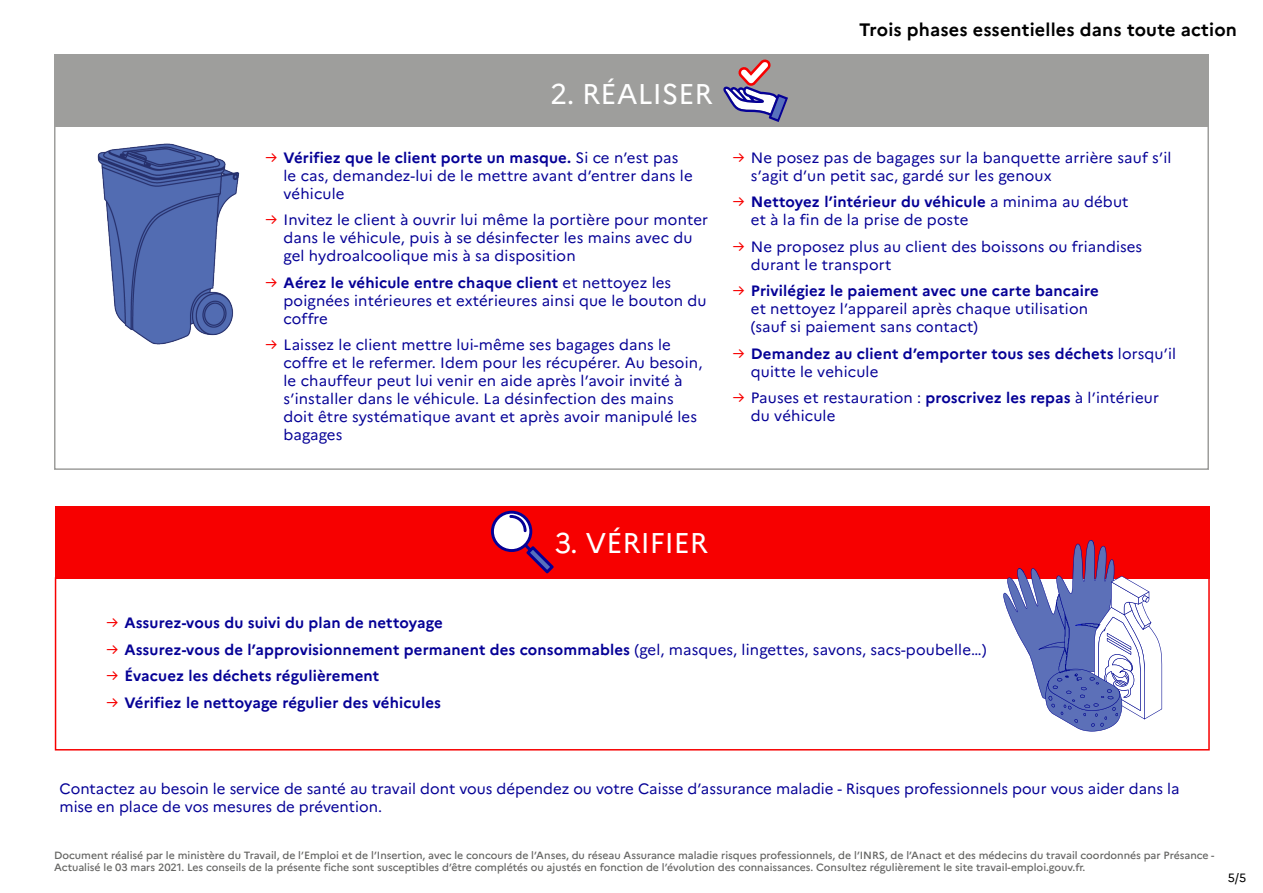
<style>
.page{position:relative;width:1263px;height:893px;background:#fff}
.page>*{position:absolute;margin:0;border:0;box-sizing:border-box;transform-origin:0 0}
.t1{font:28.5px "Marianne";color:#fff}
.t2{font:700 18px "Marianne";letter-spacing:.01em;color:#000}
.t3{font:15px/18px "Marianne";letter-spacing:.01em;color:#050096}
.t4{font:700 15px/18px "Marianne";letter-spacing:.01em;color:#050096}
.t5{font:12px "Marianne";color:#000}
.t6{font:500 10.5px/12.6px "Marianne";color:#656563}
.s1{color:#f70000}
.s2{font-weight:700}
.s3{font-weight:400;color:#f70000}
.s4{font-weight:400}
</style>
<div class="page">
<div style="left:55px;top:506px;width:1155px;height:72px;background:#f70000"></div>
<div style="left:55px;top:577px;width:1155px;height:173px;border:2px solid #f70000"></div>
<svg style="left:491px;top:511px;width:63px;height:63px"></svg>
<svg style="left:1000px;top:540px;width:162px;height:192px"></svg>
<div style="left:54px;top:54px;width:1155px;height:72px;background:#9e9e9c"></div>
<div style="left:54px;top:125px;width:1155px;height:345px;border:2px solid #9e9e9c"></div>
<svg style="left:723px;top:59px;width:65px;height:63px"></svg>
<img style="left:97px;top:143px;width:143px;height:202px">
<h1 class="t1" style="left:550px;top:76px;width:164px">2. RÉALISER</h1>
<p class="t3" style="left:283px;top:148px;width:411px;text-indent:-18px"><span class="s1">→</span> <span class="s2">Vérifiez que le client porte un masque.</span> Si ce n’est pas le cas, demandez-lui de le mettre avant d’entrer dans le véhicule</p>
<p class="t3" style="left:283px;top:211px;width:426px;text-indent:-18px"><span class="s1">→</span> Invitez le client à ouvrir lui même la portière pour monter dans le véhicule, puis à se désinfecter les mains avec du gel hydroalcoolique mis à sa disposition</p>
<p class="t3" style="left:283px;top:273px;width:424px;text-indent:-18px"><span class="s1">→</span> <span class="s2">Aérez le véhicule entre chaque client</span> et nettoyez les poignées intérieures et extérieures ainsi que le bouton du coffre</p>
<p class="t3" style="left:283px;top:336px;width:420px;text-indent:-18px"><span class="s1">→</span> Laissez le client mettre lui-même ses bagages dans le coffre et le refermer. Idem pour les récupérer. Au besoin, le chauffeur peut lui venir en aide après l’avoir invité à s’installer dans le véhicule. La désinfection des mains doit être systématique avant et après avoir manipulé les bagages</p>
<p class="t2" style="left:859px;top:18px;width:379px">Trois phases essentielles dans toute action</p>
<p class="t3" style="left:751px;top:148px;width:422px;text-indent:-18px"><span class="s1">→</span> Ne posez pas de bagages sur la banquette arrière sauf s’il s’agit d’un petit sac, gardé sur les genoux</p>
<p class="t3" style="left:751px;top:193px;width:379px;text-indent:-18px"><span class="s1">→</span> <span class="s2">Nettoyez l’intérieur du véhicule</span> a minima au début et à la fin de la prise de poste</p>
<p class="t3" style="left:751px;top:237px;width:393px;text-indent:-18px"><span class="s1">→</span> Ne proposez plus au client des boissons ou friandises durant le transport</p>
<p class="t3" style="left:751px;top:282px;width:350px;text-indent:-18px"><span class="s1">→</span> <span class="s2">Privilégiez le paiement avec une carte bancaire </span>et nettoyez l’appareil après chaque utilisation (sauf si paiement sans contact)</p>
<p class="t4" style="left:751px;top:344px;width:427px;text-indent:-18px"><span class="s3">→</span> Demandez au client d’emporter tous ses déchets <span class="s4">lorsqu’il quitte le vehicule</span></p>
<p class="t3" style="left:751px;top:389px;width:410px;text-indent:-18px"><span class="s1">→</span> Pauses et restauration : <span class="s2">proscrivez les repas</span> à l’intérieur du véhicule</p>
<h1 class="t1" style="left:554px;top:525px;width:155px">3. VÉRIFIER</h1>
<p class="t4" style="left:106px;top:614px;width:338px"><span class="s3">→</span> Assurez-vous du suivi du plan de nettoyage</p>
<p class="t4" style="left:106px;top:641px;width:882px"><span class="s3">→</span> Assurez-vous de l’approvisionnement permanent des consommables <span class="s4">(gel, masques, lingettes, savons, sacs-poubelle…)</span></p>
<p class="t4" style="left:106px;top:667px;width:274px"><span class="s3">→</span> Évacuez les déchets régulièrement</p>
<p class="t4" style="left:106px;top:694px;width:336px"><span class="s3">→</span> Vérifiez le nettoyage régulier des véhicules</p>
<p class="t3" style="left:60px;top:779px;width:1122px">Contactez au besoin le service de santé au travail dont vous dépendez ou votre Caisse d’assurance maladie - Risques professionnels pour vous aider dans la mise en place de vos mesures de prévention.</p>
<p class="t6" style="left:54px;top:848px;width:1162px">Document réalisé par le ministère du Travail, de l’Emploi et de l’Insertion, avec le concours de l’Anses, du réseau Assurance maladie risques professionnels, de l’INRS, de l’Anact et des médecins du travail coordonnés par Présance -<br>Actualisé le 03 mars 2021. Les conseils de la présente fiche sont susceptibles d’être complétés ou ajustés en fonction de l’évolution des connaissances. Consultez régulièrement le site travail-emploi.gouv.fr.</p>
<p class="t5" style="left:1228px;top:870px;width:20px">5/5</p>
</div>
